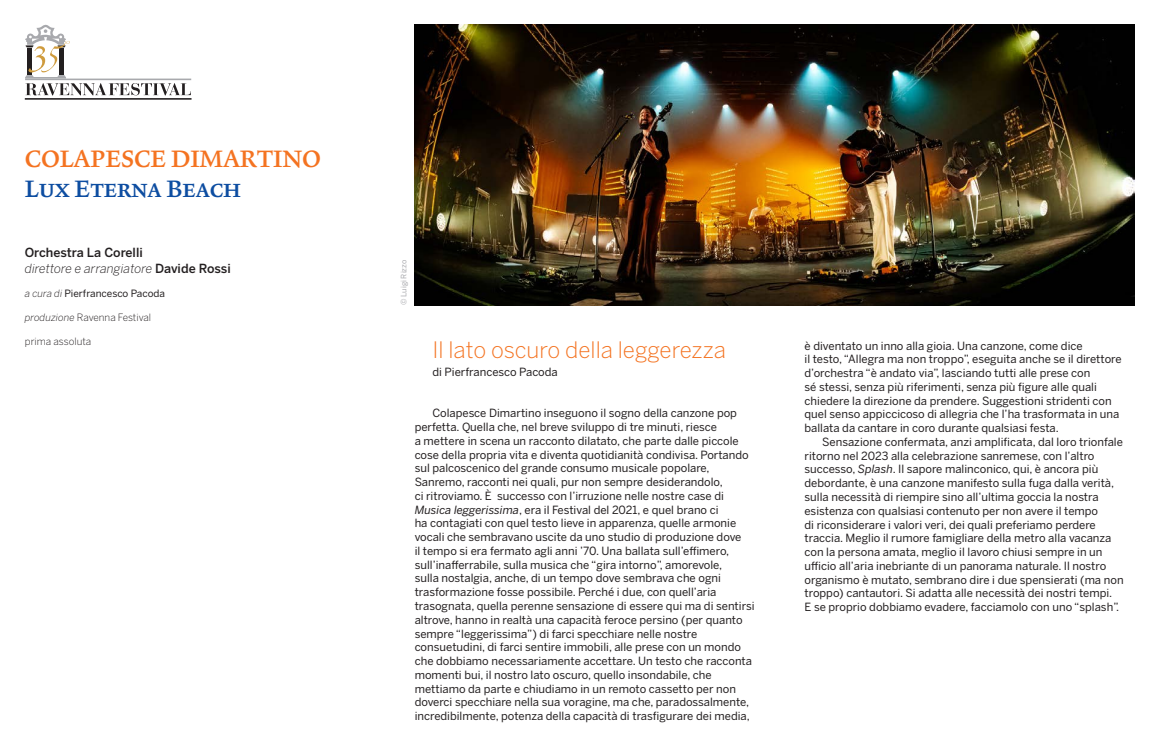
<style>
.page{position:relative;width:1159px;height:745px;background:#fff}
.page>*{position:absolute;margin:0;border:0;box-sizing:border-box;transform-origin:0 0}
.t1{font:25px "Lexicon No 1 Roman B";letter-spacing:-.01em;color:#f47321}
.t2{font:25px "Lexicon No 1 Roman B";letter-spacing:-.01em;color:#0d4da1}
.t3{font:300 22.5px "Benton Sans";color:#f47321}
.t4{font:500 12.5px/15px "Benton Sans";color:#231f20}
.t5{font:11.25px/13.8px "Benton Sans";color:#231f20}
.t6{font:300 10px "Benton Sans";color:#231f20}
.t7{font:10px "Benton Sans";color:#231f20}
.t8{font:7.5px "Benton Sans";color:#a8a9ad}
.s1{font-weight:300;font-style:italic}
.s2{font-style:italic}
</style>
<div class="page">
<img style="left:415px;top:25px;width:719px;height:280px">
<svg style="left:25px;top:25px;width:166px;height:75px"></svg>
<h1 class="t1" style="left:25px;top:145px;width:298px">COLAPESCE DIMARTINO</h1>
<h1 class="t2" style="left:25px;top:175px;width:218px">Lux Eterna Beach</h1>
<p class="t4" style="left:25px;top:245px;width:207px">Orchestra La Corelli<br><span class="s1">direttore e arrangiatore</span> Davide Rossi</p>
<p class="t7" style="left:25px;top:287px;width:142px"><span class="s1">a cura di</span> Pierfrancesco Pacoda</p>
<p class="t6" style="left:25px;top:311px;width:128px"><span class="s2">produzione</span> Ravenna Festival</p>
<p class="t6" style="left:25px;top:335px;width:68px">prima assoluta</p>
<h2 class="t3" style="left:432px;top:337px;width:295px">Il lato oscuro della leggerezza</h2>
<p class="t5" style="left:432px;top:364px;width:127px">di Pierfrancesco Pacoda</p>
<p class="t5" style="left:415px;top:406px;width:341px;text-indent:18px">Colapesce Dimartino inseguono il sogno della canzone pop perfetta. Quella che, nel breve sviluppo di tre minuti, riesce<br>a mettere in scena un racconto dilatato, che parte dalle piccole cose della propria vita e diventa quotidianità condivisa. Portando sul palcoscenico del grande consumo musicale popolare, Sanremo, racconti nei quali, pur non sempre desiderandolo,<br>ci ritroviamo. È successo con l’irruzione nelle nostre case di <span class="s2">Musica leggerissima</span>, era il Festival del 2021, e quel brano ci<br>ha contagiati con quel testo lieve in apparenza, quelle armonie vocali che sembravano uscite da uno studio di produzione dove<br>il tempo si era fermato agli anni ’70. Una ballata sull’effimero, sull’inafferrabile, sulla musica che “gira intorno”, amorevole,<br>sulla nostalgia, anche, di un tempo dove sembrava che ogni trasformazione fosse possibile. Perché i due, con quell’aria trasognata, quella perenne sensazione di essere qui ma di sentirsi altrove, hanno in realtà una capacità feroce persino (per quanto sempre “leggerissima”) di farci specchiare nelle nostre consuetudini, di farci sentire immobili, alle prese con un mondo che dobbiamo necessariamente accettare. Un testo che racconta momenti bui, il nostro lato oscuro, quello insondabile, che mettiamo da parte e chiudiamo in un remoto cassetto per non doverci specchiare nella sua voragine, ma che, paradossalmente, incredibilmente, potenza della capacità di trasfigurare dei media,</p>
<p class="t8" style="left:399px;top:305px;width:47px;rotate:-90deg">© Luigi Rizzo</p>
<p class="t5" style="left:804px;top:338px;width:318px">è diventato un inno alla gioia. Una canzone, come dice<br>il testo, “Allegra ma non troppo”, eseguita anche se il direttore d’orchestra “è andato via”, lasciando tutti alle prese con<br>sé stessi, senza più riferimenti, senza più figure alle quali chiedere la direzione da prendere. Suggestioni stridenti con quel senso appiccicoso di allegria che l’ha trasformata in una ballata da cantare in coro durante qualsiasi festa.</p>
<p class="t5" style="left:804px;top:434px;width:320px;text-indent:18px">Sensazione confermata, anzi amplificata, dal loro trionfale ritorno nel 2023 alla celebrazione sanremese, con l’altro successo, <span class="s2">Splash</span>. Il sapore malinconico, qui, è ancora più debordante, è una canzone manifesto sulla fuga dalla verità, sulla necessità di riempire sino all’ultima goccia la nostra esistenza con qualsiasi contenuto per non avere il tempo<br>di riconsiderare i valori veri, dei quali preferiamo perdere traccia. Meglio il rumore famigliare della metro alla vacanza con la persona amata, meglio il lavoro chiusi sempre in un ufficio all’aria inebriante di un panorama naturale. Il nostro organismo è mutato, sembrano dire i due spensierati (ma non troppo) cantautori. Si adatta alle necessità dei nostri tempi.<br>E se proprio dobbiamo evadere, facciamolo con uno “splash”.</p>
</div>
